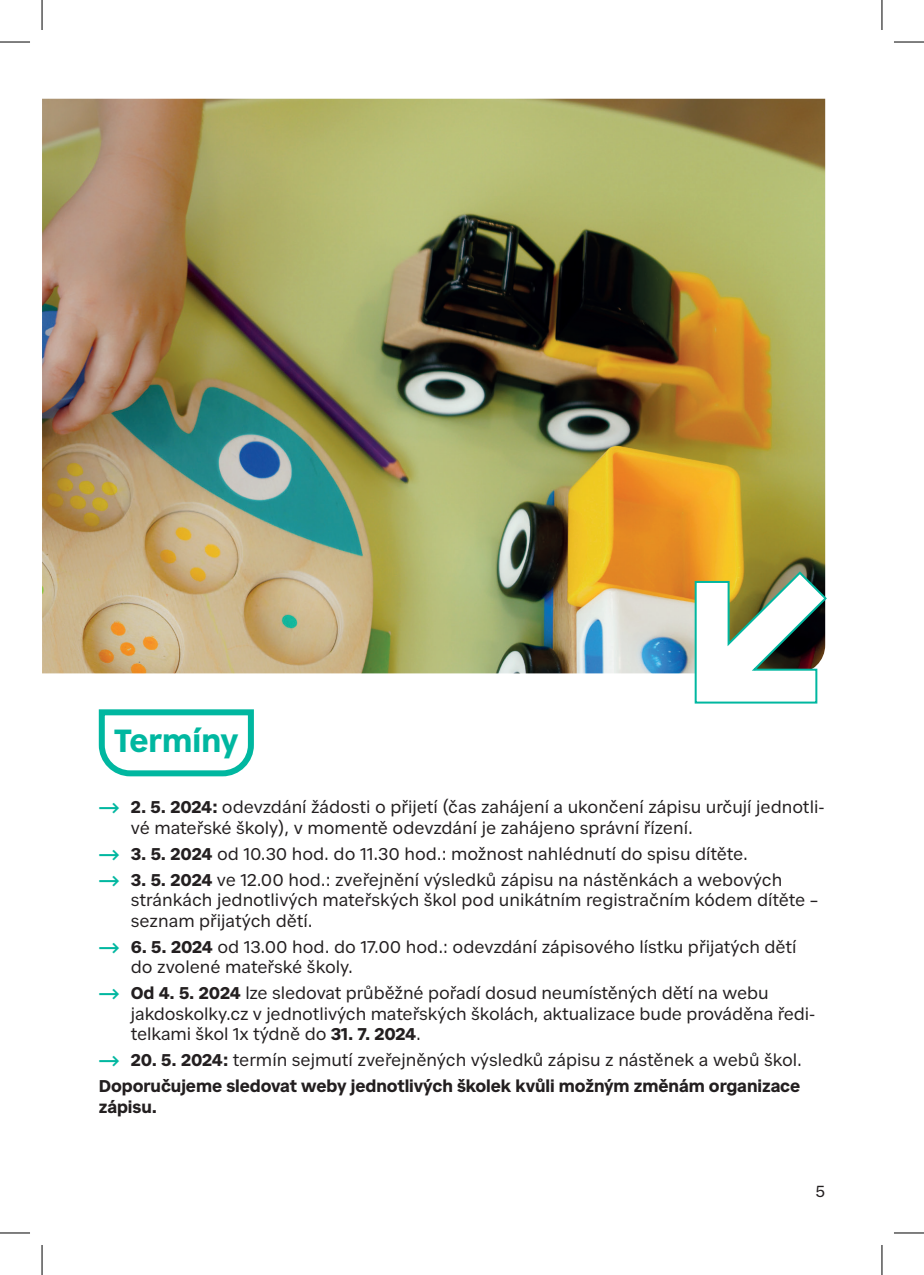
<style>
.page{position:relative;width:924px;height:1275px;background:#fff}
.page>*{position:absolute;margin:0;border:0;box-sizing:border-box;transform-origin:0 0}
.t1{font:700 32px "Civil Premium";color:#00b7a0}
.t2{font:17px/20.4px "Civil Premium";color:#231f20}
.t3{font:700 17px/20.4px "Civil Premium";letter-spacing:-.005em;color:#231f20}
.t4{font:16px "Civil Premium";color:#231f20}
.s1{font-weight:700;font-size:14px;color:#00b7a0}
.s2{font-weight:700}
</style>
<div class="page">
<img style="left:42px;top:99px;width:782px;height:574px">
<svg style="left:98px;top:709px;width:156px;height:68px"></svg>
<svg style="left:693px;top:570px;width:134px;height:134px"></svg>
<hr style="left:0;top:42px;width:30px;height:1px;background:#000">
<hr style="left:893px;top:42px;width:30px;height:1px;background:#000">
<hr style="left:0;top:1232px;width:30px;height:1px;background:#000">
<hr style="left:893px;top:1232px;width:30px;height:1px;background:#000">
<hr style="left:42px;top:0;width:1px;height:30px;background:#000">
<hr style="left:42px;top:1245px;width:1px;height:30px;background:#000">
<hr style="left:881px;top:0;width:1px;height:30px;background:#000">
<hr style="left:881px;top:1245px;width:1px;height:30px;background:#000">
<p class="t1" style="left:114px;top:716px;width:126px">Termíny</p>
<p class="t2" style="left:131px;top:795px;width:695px;text-indent:-32px"><span class="s1">⟶</span> <span class="s2">2. 5. 2024:</span> odevzdání žádosti o přijetí (čas zahájení a ukončení zápisu určují jednotli&shy;vé mateřské školy), v momentě odevzdání je zahájeno správní řízení.</p>
<p class="t2" style="left:99px;top:842px;width:650px"><span class="s1">⟶</span> <span class="s2">3. 5. 2024</span> od 10.30 hod. do 11.30 hod.: možnost nahlédnutí do spisu dítěte.</p>
<p class="t2" style="left:131px;top:868px;width:688px;text-indent:-32px"><span class="s1">⟶</span> <span class="s2">3. 5. 2024</span> ve 12.00 hod.: zveřejnění výsledků zápisu na nástěnkách a webových stránkách jednotlivých mateřských škol pod unikátním registračním kódem dítěte – seznam přijatých dětí.</p>
<p class="t2" style="left:131px;top:935px;width:667px;text-indent:-32px"><span class="s1">⟶</span> <span class="s2">6. 5. 2024</span> od 13.00 hod. do 17.00 hod.: odevzdání zápisového lístku přijatých dětí do zvolené mateřské školy.</p>
<p class="t2" style="left:131px;top:981px;width:685px;text-indent:-32px"><span class="s1">⟶</span> <span class="s2">Od 4. 5. 2024</span> lze sledovat průběžné pořadí dosud neumístěných dětí na webu jakdoskolky.cz v jednotlivých mateřských školách, aktualizace bude prováděna ředi&shy;telkami škol 1x týdně do <span class="s2">31. 7. 2024</span>.</p>
<p class="t2" style="left:99px;top:1048px;width:704px"><span class="s1">⟶</span> <span class="s2">20. 5. 2024:</span> termín sejmutí zveřejněných výsledků zápisu z nástěnek a webů škol.</p>
<p class="t3" style="left:99px;top:1074px;width:702px">Doporučujeme sledovat weby jednotlivých školek kvůli možným změnám organizace zápisu.</p>
<p class="t4" style="left:815px;top:1179px;width:11px">5</p>
</div>
